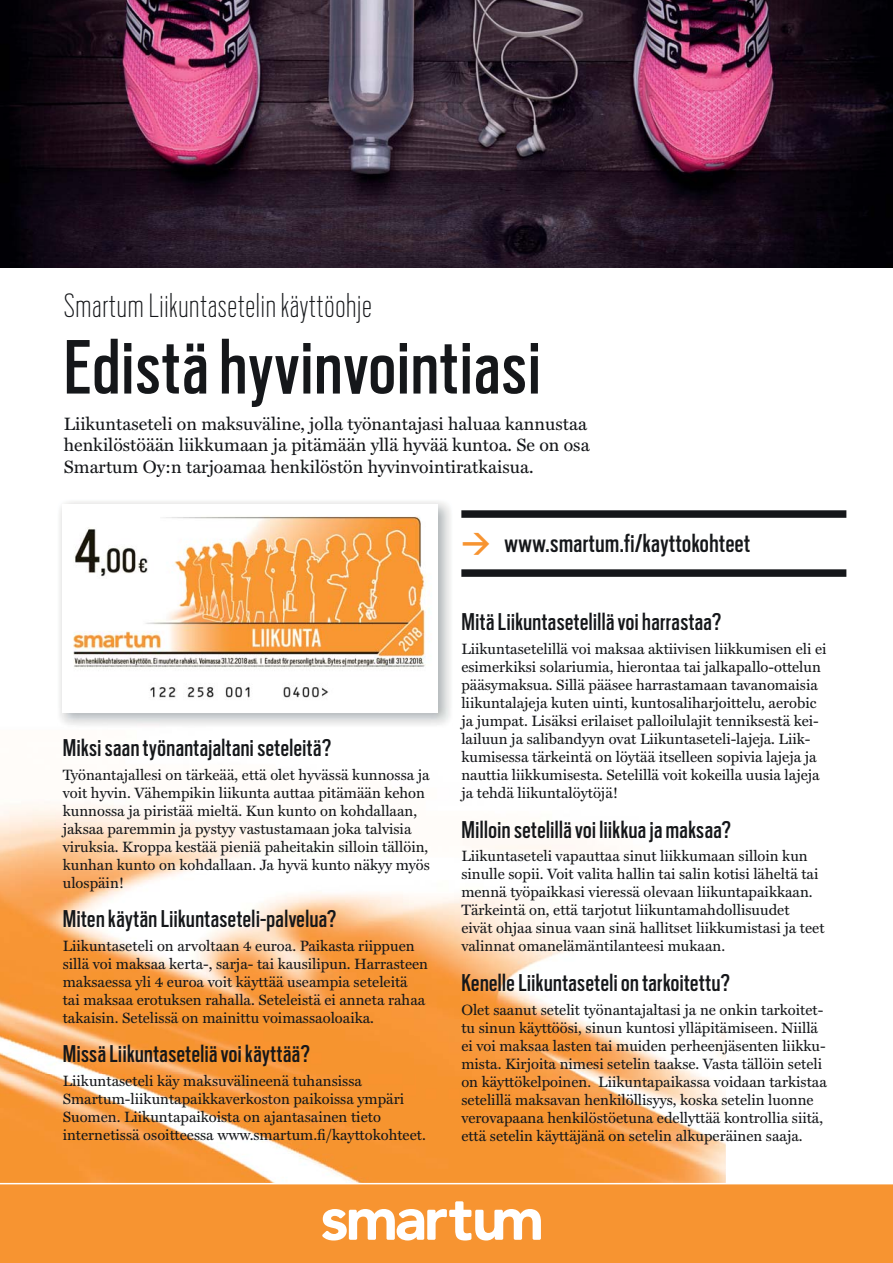
<style>
.page{position:relative;width:893px;height:1263px;background:#fff}
.page>*{position:absolute;margin:0;border:0;box-sizing:border-box;transform-origin:0 0}
.t1{font:85.5px "Scout Cond";letter-spacing:.02em;color:#15171a}
.t2{font:100 37.5px "Scout Cond";letter-spacing:.02em;color:#15171a}
.t3{font:28.5px "Scout Cond";letter-spacing:.02em;color:#15171a}
.t4{font:27px "Scout Cond";letter-spacing:.02em;color:#15171a}
.t5{font:18px/21.6px "Miller Text";color:#15171a}
.t6{font:15px/18px "Miller Text";color:#15171a}
.s1{font-family:"DIN Pro";font-weight:700;color:#f79431}
</style>
<div class="page">
<img style="left:0;top:0;width:893px;height:268px">
<img style="left:0;top:804px;width:726px;height:379px">
<div style="left:461px;top:510px;width:385px;height:8px;background:#15171a"></div>
<div style="left:461px;top:569px;width:385px;height:8px;background:#15171a"></div>
<img style="left:72px;top:515px;width:360px;height:185px">
<div style="left:0;top:1184px;width:893px;height:79px;background:#f79431"></div>
<svg style="left:322px;top:1201px;width:219px;height:39px"></svg>
<h2 class="t2" style="left:64px;top:293px;width:310px">Smartum Liikuntasetelin käyttöohje</h2>
<h1 class="t1" style="left:64px;top:339px;width:478px">Edistä hyvinvointiasi</h1>
<p class="t5" style="left:64px;top:414px;width:527px">Liikuntaseteli on maksuväline, jolla työnantajasi haluaa kannustaa henkilöstöään liikkumaan ja pitämään yllä hyvää kuntoa. Se on osa<br>Smartum Oy:n tarjoamaa henkilöstön hyvinvointiratkaisua.</p>
<h3 class="t4" style="left:63px;top:738px;width:270px">Miksi saan työnantajaltani seteleitä?</h3>
<p class="t6" style="left:63px;top:766px;width:369px">Työnantajallesi on tärkeää, että olet hyvässä kunnossa ja voit hyvin. Vähempikin liikunta auttaa pitämään kehon kunnossa ja piristää mieltä. Kun kunto on kohdallaan, jaksaa paremmin ja pystyy vastustamaan joka talvisia viruksia. Kroppa kestää pieniä paheitakin silloin tällöin, kunhan kunto on kohdallaan. Ja hyvä kunto näkyy myös ulospäin!</p>
<h3 class="t4" style="left:63px;top:910px;width:275px">Miten käytän Liikuntaseteli-palvelua?</h3>
<p class="t6" style="left:63px;top:937px;width:367px">Liikuntaseteli on arvoltaan 4 euroa. Paikasta riippuen sillä voi maksaa kerta-, sarja- tai kausilipun. Harrasteen maksaessa yli 4 euroa voit käyttää useampia seteleitä tai maksaa erotuksen rahalla. Seteleistä ei anneta rahaa takaisin. Setelissä on mainittu voimassaoloaika.</p>
<h3 class="t4" style="left:63px;top:1045px;width:249px">Missä Liikuntaseteliä voi käyttää?</h3>
<p class="t6" style="left:63px;top:1072px;width:365px">Liikuntaseteli käy maksuvälineenä tuhansissa Smartum-liikuntapaikkaverkoston paikoissa ympäri Suomen. Liikuntapaikoista on ajantasainen tieto internetissä osoitteessa www.smartum.fi/kayttokohteet.</p>
<h3 class="t3" style="left:461px;top:534px;width:290px"><span class="s1">→</span> www.smartum.fi/kayttokohteet</h3>
<h3 class="t4" style="left:461px;top:613px;width:261px">Mitä Liikuntasetelillä voi harrastaa?</h3>
<p class="t6" style="left:461px;top:640px;width:367px">Liikuntasetelillä voi maksaa aktiivisen liikkumisen eli ei esimerkiksi solariumia, hierontaa tai jalkapallo-ottelun pääsymaksua. Sillä pääsee harrastamaan tavanomaisia liikuntalajeja kuten uinti, kuntosaliharjoittelu, aerobic ja jumpat. Lisäksi erilaiset palloilulajit tenniksestä kei&shy;lailuun ja salibandyyn ovat Liikuntaseteli-lajeja. Liik&shy;kumisessa tärkeintä on löytää itselleen sopivia lajeja ja nauttia liikkumisesta. Setelillä voit kokeilla uusia lajeja ja tehdä liikuntalöytöjä!</p>
<h3 class="t4" style="left:461px;top:820px;width:271px">Milloin setelillä voi liikkua ja maksaa?</h3>
<p class="t6" style="left:461px;top:848px;width:365px">Liikuntaseteli vapauttaa sinut liikkumaan silloin kun sinulle sopii. Voit valita hallin tai salin kotisi läheltä tai mennä työpaikkasi vieressä olevaan liikuntapaikkaan.<br>Tärkeintä on, että tarjotut liikuntamahdollisuudet eivät ohjaa sinua vaan sinä hallitset liikkumistasi ja teet valinnat omanelämäntilanteesi mukaan.</p>
<h3 class="t4" style="left:461px;top:973px;width:270px">Kenelle Liikuntaseteli on tarkoitettu?</h3>
<p class="t6" style="left:461px;top:1001px;width:367px">Olet saanut setelit työnantajaltasi ja ne onkin tarkoitet&shy;tu sinun käyttöösi, sinun kuntosi ylläpitämiseen. Niillä ei voi maksaa lasten tai muiden perheenjäsenten liikku&shy;mista. Kirjoita nimesi setelin taakse. Vasta tällöin seteli on käyttökelpoinen. Liikuntapaikassa voidaan tarkistaa setelillä maksavan henkilöllisyys, koska setelin luonne verovapaana henkilöstöetuna edellyttää kontrollia siitä, että setelin käyttäjänä on setelin alkuperäinen saaja.</p>
</div>
